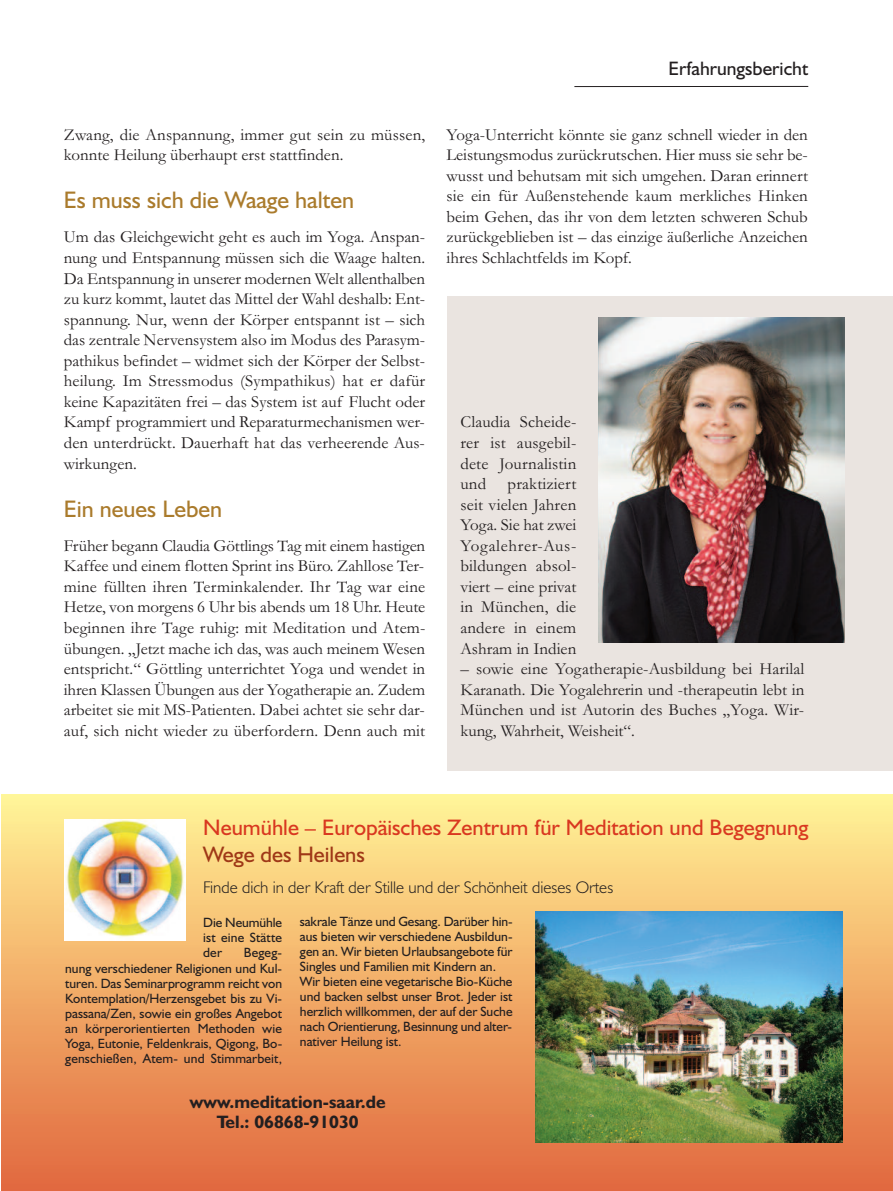
<style>
.page{position:relative;width:893px;height:1191px;background:#fff}
.page>*{position:absolute;margin:0;border:0;box-sizing:border-box;transform-origin:0 0}
.t1{font:24px "Humanist 521 BT";color:#aa7b2c}
.t2{font:22.5px "Humanist 521 BT";color:#d93820}
.t3{font:22.5px "Humanist 521 BT";color:#9f3817}
.t4{font:19.5px "Humanist 521 BT";color:#231f20}
.t5{font:700 18px/19.5px "Humanist 521 BT";color:#231f20;text-align:center}
.t6{font:16.95px/20.5px "Garamond";letter-spacing:.005em;color:#231f20;text-align:justify}
.t7{font:300 16.95px "Humanist 521 BT";color:#231f20}
.t8{font:13.5px/15px "Humanist 521 BT";color:#231f20;text-align:justify}
</style>
<div class="page">
<div style="left:2px;top:794px;width:891px;height:397px;background:linear-gradient(to bottom,#fff396,#e1663c)"></div>
<img style="left:64px;top:819px;width:121px;height:121px">
<img style="left:535px;top:912px;width:308px;height:230px">
<hr style="left:574px;top:86px;width:234px;height:1px;background:#231f20">
<div style="left:447px;top:296px;width:446px;height:475px;background:#eae4e0"></div>
<img style="left:599px;top:317px;width:245px;height:325px">
<p class="t6" style="left:64px;top:123px;width:363px">Zwang, die Anspannung, immer gut sein zu müssen, konnte Heilung überhaupt erst stattfinden.</p>
<h1 class="t1" style="left:64px;top:186px;width:292px">Es muss sich die Waage halten</h1>
<p class="t6" style="left:64px;top:226px;width:363px">Um das Gleichgewicht geht es auch im Yoga. Anspan&shy;nung und Entspannung müssen sich die Waage halten.<br>Da Entspannung in unserer modernen Welt allenthalben zu kurz kommt, lautet das Mittel der Wahl deshalb: Ent&shy;spannung. Nur, wenn der Körper entspannt ist – sich das zentrale Nervensystem also im Modus des Parasym&shy;pathikus befindet – widmet sich der Körper der Selbst&shy;heilung. Im Stressmodus (Sympathikus) hat er dafür keine Kapazitäten frei – das System ist auf Flucht oder Kampf programmiert und Reparaturmechanismen wer&shy;den unterdrückt. Dauerhaft hat das verheerende Aus&shy;wirkungen.</p>
<h1 class="t1" style="left:64px;top:494px;width:160px">Ein neues Leben</h1>
<p class="t6" style="left:64px;top:534px;width:363px">Früher begann Claudia Göttlings Tag mit einem hastigen Kaffee und einem flotten Sprint ins Büro. Zahllose Ter&shy;mine füllten ihren Terminkalender. Ihr Tag war eine Hetze, von morgens 6 Uhr bis abends um 18 Uhr. Heute beginnen ihre Tage ruhig: mit Meditation und Atem&shy;übungen. „Jetzt mache ich das, was auch meinem Wesen entspricht.“ Göttling unterrichtet Yoga und wendet in ihren Klassen Übungen aus der Yogatherapie an. Zudem arbeitet sie mit MS-Patienten. Dabei achtet sie sehr dar&shy;auf, sich nicht wieder zu überfordern. Denn auch mit</p>
<p class="t4" style="left:668px;top:57px;width:141px">Erfahrungsbericht</p>
<p class="t6" style="left:446px;top:123px;width:363px">Yoga-Unterricht könnte sie ganz schnell wieder in den Leistungsmodus zurückrutschen. Hier muss sie sehr be&shy;wusst und behutsam mit sich umgehen. Daran erinnert sie ein für Außenstehende kaum merkliches Hinken beim Gehen, das ihr von dem letzten schweren Schub zurückgeblieben ist – das einzige äußerliche Anzeichen ihres Schlachtfelds im Kopf.</p>
<p class="t6" style="left:460px;top:411px;width:117px">Claudia Scheide&shy;rer ist ausgebil&shy;dete Journalistin und</p>
<p class="t6" style="left:460px;top:473px;width:117px;text-indent:47px">praktiziert seit vielen Jahren Yoga. Sie hat zwei Yogalehrer-Aus&shy;bildungen absol&shy;viert – eine privat in München, die andere in einem Ashram in Indien</p>
<p class="t6" style="left:460px;top:658px;width:346px">– sowie eine Yogatherapie-Ausbildung bei Harilal Karanath. Die Yogalehrerin und -therapeutin lebt in München und ist Autorin des Buches „Yoga. Wir&shy;kung, Wahrheit, Weisheit“.</p>
<h2 class="t2" style="left:203px;top:814px;width:607px">Neumühle – Europäisches Zentrum für Meditation und Begegnung</h2>
<h2 class="t3" style="left:203px;top:841px;width:163px">Wege des Heilens</h2>
<p class="t7" style="left:203px;top:877px;width:412px">Finde dich in der Kraft der Stille und der Schönheit dieses Ortes</p>
<p class="t8" style="left:203px;top:915px;width:80px">Die Neumühle ist eine Stätte der</p>
<p class="t8" style="left:300px;top:914px;width:214px;text-align:left">sakrale Tänze und Gesang. Darüber hin&shy;aus bieten wir verschiedene Ausbildun&shy;gen an. Wir bieten Urlaubsangebote für Singles und Familien mit Kindern an.<br>Wir bieten eine vegetarische Bio-Küche und backen selbst unser Brot. Jeder ist herzlich willkommen, der auf der Suche nach Orientierung, Besinnung und alter&shy;nativer Heilung ist.</p>
<p class="t8" style="left:65px;top:945px;width:219px;text-indent:179px">Begeg&shy;nung verschiedener Religionen und Kul&shy;turen. Das Seminarprogramm reicht von Kontemplation/Herzensgebet bis zu Vi&shy;passana/Zen, sowie ein großes Angebot an körperorientierten Methoden wie Yoga, Eutonie, Feldenkrais, Qigong, Bo&shy;genschießen, Atem- und Stimmarbeit,</p>
<p class="t5" style="left:190px;top:1092px;width:197px">www.meditation-saar.de<br>Tel.: 06868-91030</p>
</div>
